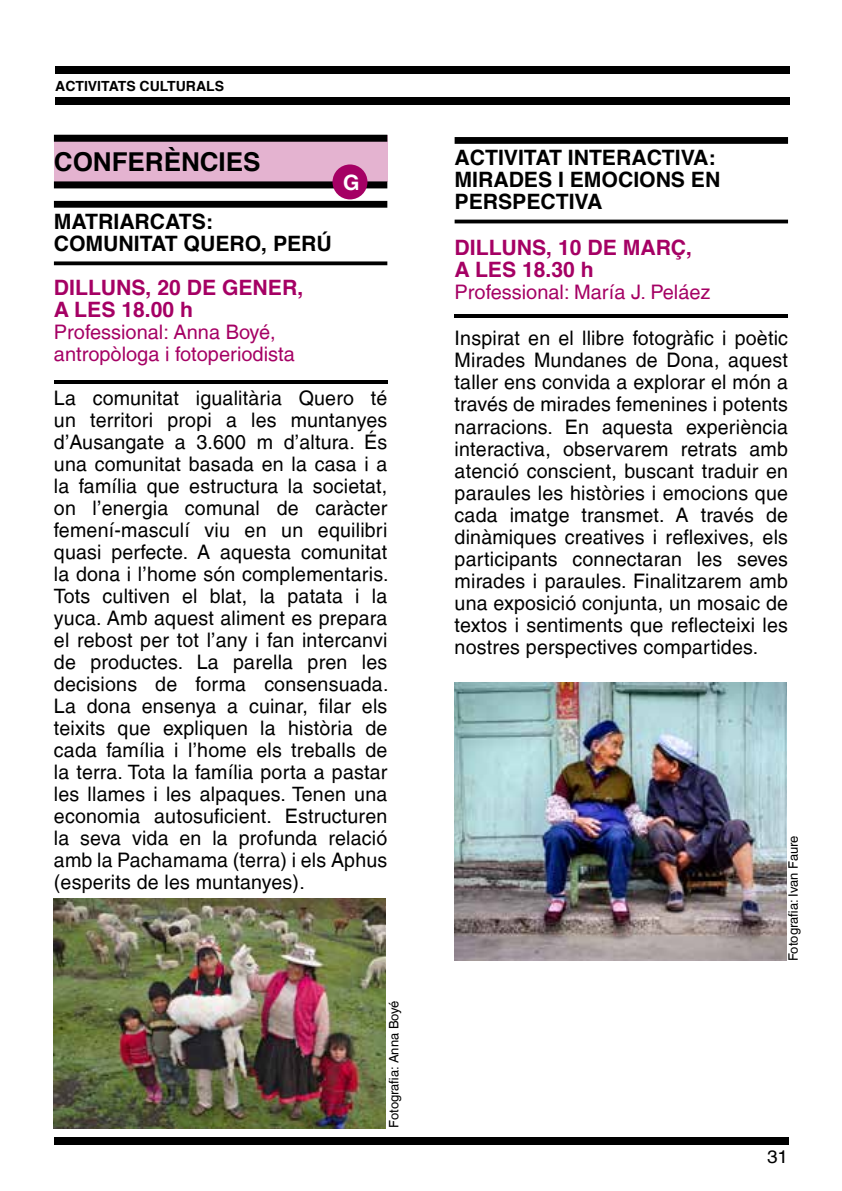
<style>
.page{position:relative;width:842px;height:1191px;background:#fff}
.page>*{position:absolute;margin:0;border:0;box-sizing:border-box;transform-origin:0 0}
.t1{font:700 26px "Helvetica";color:#000}
.t2{font:700 21.2px/22px "Helvetica";color:#000}
.t3{font:700 21.2px/22px "Helvetica";color:#a50064}
.t4{font:700 21.2px "Helvetica";color:#fff}
.t5{font:20px/22px "Helvetica LT";letter-spacing:.01em;color:#000;text-align:justify}
.t6{font:20px/22px "Helvetica LT";color:#a50064}
.t7{font:18px "Helvetica LT";color:#000;scale:1.05 1}
.t8{font:700 14px "Helvetica";color:#000}
.t9{font:13px "Helvetica LT";color:#000}
</style>
<div class="page">
<div style="left:54px;top:1137px;width:734px;height:7px;background:#000"></div>
<div style="left:455px;top:137px;width:333px;height:7px;background:#000"></div>
<hr style="left:455px;top:220px;width:333px;height:3px;background:#000">
<hr style="left:455px;top:314px;width:333px;height:4px;background:#000">
<img style="left:455px;top:682px;width:331px;height:278px">
<div style="left:54px;top:135px;width:333px;height:46px;background:#e4b3d0"></div>
<div style="left:54px;top:135px;width:333px;height:7px;background:#000"></div>
<div style="left:54px;top:181px;width:333px;height:7px;background:#000"></div>
<div style="left:54px;top:201px;width:333px;height:7px;background:#000"></div>
<svg style="left:54px;top:261px;width:333px;height:4px"></svg>
<hr style="left:54px;top:380px;width:334px;height:3px;background:#000">
<img style="left:54px;top:899px;width:332px;height:229px">
<div style="left:55px;top:67px;width:734px;height:7px;background:#000"></div>
<div style="left:55px;top:97px;width:734px;height:7px;background:#000"></div>
<div style="left:332px;top:164px;width:35px;height:35px;background:#a50064;border-radius:50%"></div>
<p class="t8" style="left:55px;top:75px;width:170px">ACTIVITATS CULTURALS</p>
<h1 class="t1" style="left:54px;top:141px;width:208px">CONFERÈNCIES</h1>
<p class="t4" style="left:343px;top:165px;width:18px">G</p>
<p class="t2" style="left:54px;top:211px;width:279px">MATRIARCATS:<br>COMUNITAT QUERO, PERÚ</p>
<p class="t3" style="left:54px;top:277px;width:251px">DILLUNS, 20 DE GENER,<br>A LES 18.00 h</p>
<p class="t6" style="left:54px;top:321px;width:242px">Professional: Anna Boyé, antropòloga i fotoperiodista</p>
<p class="t5" style="left:54px;top:387px;width:336px">La comunitat igualitària Quero té un territori propi a les muntanyes d’Ausangate a 3.600 m d’altura. És una comunitat basada en la casa i a la família que estructura la societat, on l’energia comunal de caràcter femení-masculí viu en un equilibri quasi perfecte. A aquesta comunitat la dona i l’home són complementaris.<br>Tots cultiven el blat, la patata i la yuca. Amb aquest aliment es prepara el rebost per tot l’any i fan intercanvi de productes. La parella pren les decisions de forma consensuada.<br>La dona ensenya a cuinar, filar els teixits que expliquen la història de cada família i l’home els treballs de la terra. Tota la família porta a pastar les llames i les alpaques. Tenen una economia autosuficient. Estructuren la seva vida en la profunda relació amb la Pachamama (terra) i els Aphus (esperits de les muntanyes).</p>
<p class="t9" style="left:386px;top:1127px;width:129px;rotate:-90deg">Fotografia: Anna Boyé</p>
<p class="t2" style="left:455px;top:147px;width:267px">ACTIVITAT INTERACTIVA:<br>MIRADES I EMOCIONS EN<br>PERSPECTIVA</p>
<p class="t3" style="left:455px;top:237px;width:239px">DILLUNS, 10 DE MARÇ,<br>A LES 18.30 h</p>
<p class="t6" style="left:455px;top:281px;width:257px">Professional: María J. Peláez</p>
<p class="t5" style="left:455px;top:327px;width:335px">Inspirat en el llibre fotogràfic i poètic Mirades Mundanes de Dona, aquest taller ens convida a explorar el món a través de mirades femenines i potents narracions. En aquesta experiència interactiva, observarem retrats amb atenció conscient, buscant traduir en paraules les històries i emocions que cada imatge transmet. A través de dinàmiques creatives i reflexives, els participants connectaran les seves mirades i paraules. Finalitzarem amb una exposició conjunta, un mosaic de textos i sentiments que reflecteixi les nostres perspectives compartides.</p>
<p class="t9" style="left:786px;top:961px;width:127px;rotate:-90deg">Fotografia: Ivan Faure</p>
<p class="t7" style="left:767px;top:1146px;width:22px">31</p>
</div>
